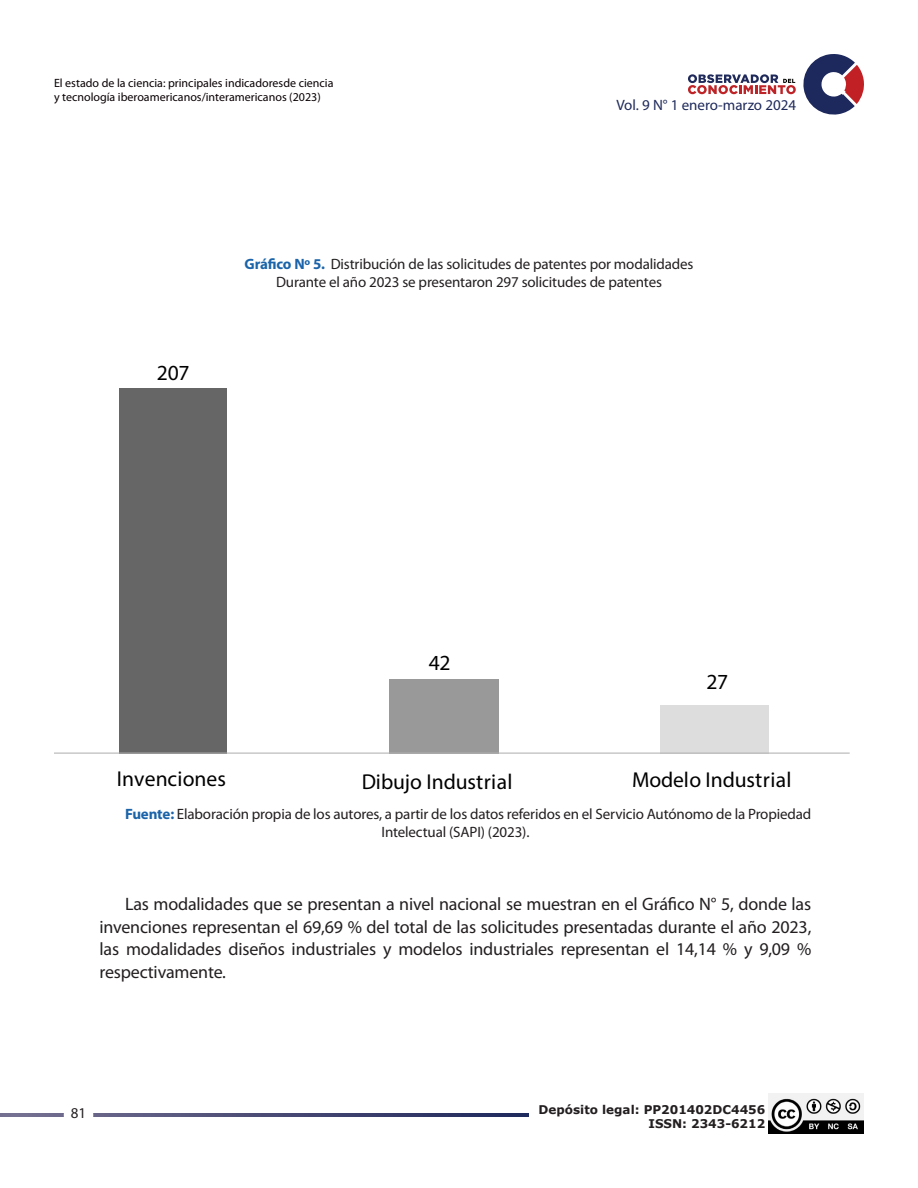
<style>
.page{position:relative;width:918px;height:1188px;background:#fff}
.page>*{position:absolute;margin:0;border:0;box-sizing:border-box;transform-origin:0 0}
.t1{font:21.6px "Myriad Pro";color:#000}
.t2{font:18px/22.5px "Myriad Pro";letter-spacing:-.01em;color:#231f20;text-align:justify}
.t3{font:15px/18px "Myriad Pro";letter-spacing:-.01em;color:#231f20}
.t4{font:15px "Myriad Pro";color:#1f2a5b}
.t5{font:12px/13.5px "Myriad Pro";color:#090003}
.t6{font:700 12px/14.4px "Verdana";color:#231f20;text-align:right}
.s1{font-weight:700;color:#1b64a9}
</style>
<div class="page">
<img style="left:768px;top:1093px;width:96px;height:41px">
<svg style="left:0;top:1114px;width:528px;height:3px"></svg>
<div style="left:64px;top:1100px;width:29px;height:30px;background:#fff;border-radius:50%"></div>
<svg style="left:688px;top:54px;width:176px;height:61px"></svg>
<div style="left:119px;top:389px;width:108px;height:365px;background:#666"></div>
<div style="left:389px;top:679px;width:109px;height:75px;background:#999"></div>
<div style="left:660px;top:705px;width:108px;height:49px;background:#ddd"></div>
<hr style="left:54px;top:753px;width:796px;height:1px;background:#b3b3b3">
<p class="t5" style="left:54px;top:76px;width:281px">El estado de la ciencia: principales indicadoresde ciencia y tecnología iberoamericanos/interamericanos (2023)</p>
<p class="t4" style="left:616px;top:95px;width:181px">Vol. 9 N° 1 enero-marzo 2024</p>
<p class="t1" style="left:157px;top:360px;width:34px">207</p>
<p class="t3" style="left:245px;top:255px;width:450px"><span class="s1">Gráfico Nº 5.</span> Distribución de las solicitudes de patentes por modalidades</p>
<p class="t3" style="left:276px;top:273px;width:387px">Durante el año 2023 se presentaron 297 solicitudes de patentes</p>
<p class="t1" style="left:429px;top:650px;width:23px">42</p>
<p class="t1" style="left:706px;top:669px;width:23px">27</p>
<p class="t1" style="left:117px;top:766px;width:110px">Invenciones</p>
<p class="t1" style="left:362px;top:769px;width:152px">Dibujo Industrial</p>
<p class="t1" style="left:632px;top:766px;width:161px">Modelo Industrial</p>
<p class="t3" style="left:381px;top:805px;width:431px;text-indent:-256px"><span class="s1">Fuente:</span> Elaboración propia de los autores, a partir de los datos referidos en el Servicio Autónomo de la Propiedad<br>Intelectual (SAPI) (2023).</p>
<p class="t2" style="left:100px;top:893px;width:713px;text-indent:26px">Las modalidades que se presentan a nivel nacional se muestran en el Gráfico N° 5, donde las invenciones representan el 69,69 % del total de las solicitudes presentadas durante el año 2023, las modalidades diseños industriales y modelos industriales representan el 14,14 % y 9,09 % respectivamente.</p>
<p class="t3" style="left:71px;top:1104px;width:17px">81</p>
<p class="t6" style="left:539px;top:1102px;width:228px">Depósito legal: PP201402DC4456<br>ISSN: 2343-6212</p>
</div>
